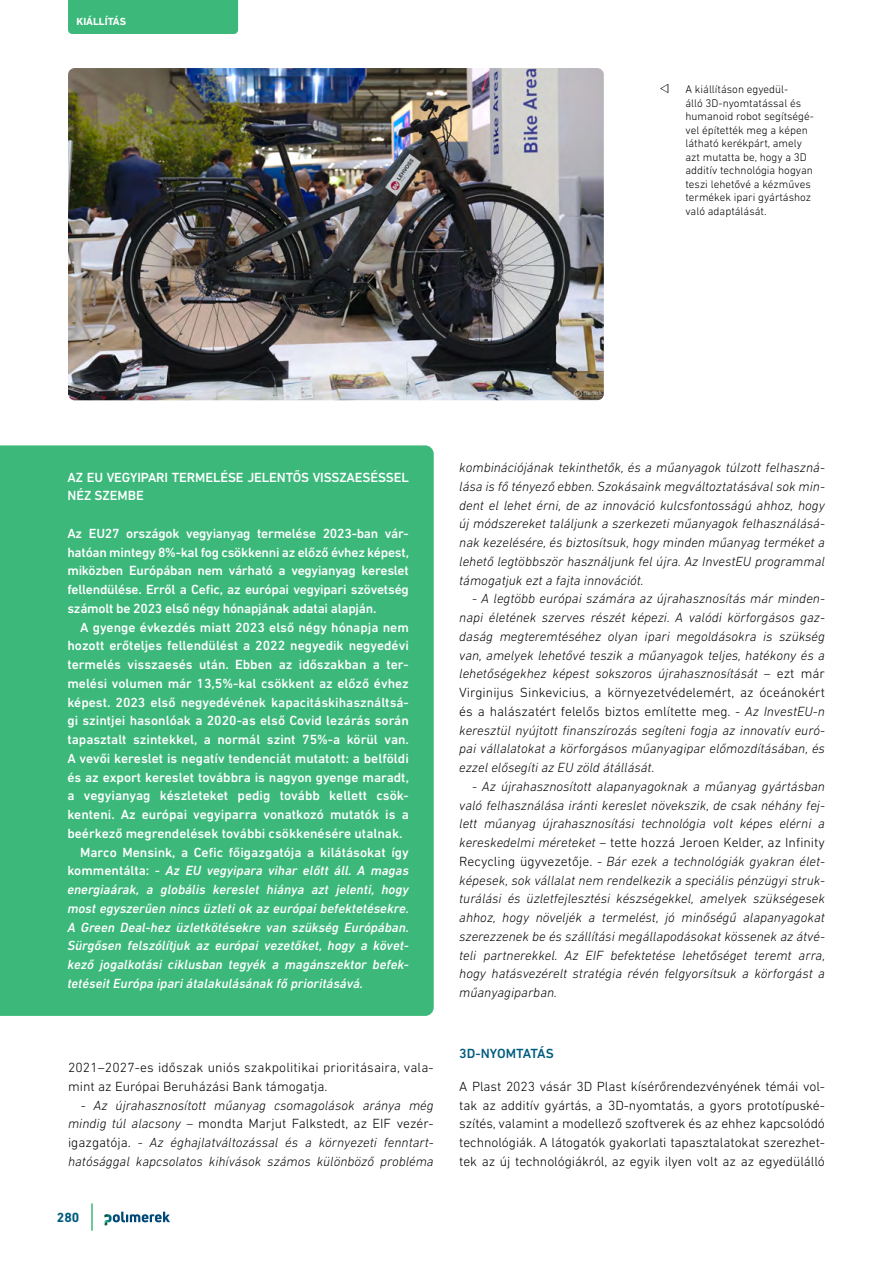
<style>
.page{position:relative;width:893px;height:1263px;background:#fff}
.page>*{position:absolute;margin:0;border:0;box-sizing:border-box;transform-origin:0 0}
.t1{font:italic 300 13.5px/18.8px "DIN Next LT Pro";color:#000;text-align:justify}
.t2{font:500 13.5px/18.8px "DIN Next LT Pro";color:#fff}
.t3{font:300 13.5px/18.8px "DIN Next LT Pro";color:#000;text-align:justify}
.t4{font:italic 500 13.5px "DIN Next LT Pro";color:#fff}
.t5{font:500 13.5px "DIN Next LT Pro";color:#005c7e}
.t6{font:700 13.5px "DIN Next LT Pro";color:#005c7e}
.t7{font:300 11.25px/13.5px "DIN Next LT Pro";color:#000}
.t8{font:700 10.5px "DIN Next LT Pro";color:#fff}
.s1{font-style:normal}
</style>
<div class="page">
<hr style="left:91px;top:1203px;width:2px;height:28px;background:#3bb87a">
<svg style="left:105px;top:1211px;width:65px;height:14px"></svg>
<div style="left:68px;top:0;width:170px;height:34px;background:#3bb87a"></div>
<img style="left:68px;top:68px;width:536px;height:332px">
<div style="left:0;top:445px;width:434px;height:571px;background:#3bb87a"></div>
<p class="t8" style="left:77px;top:15px;width:51px">KIÁLLÍTÁS</p>
<p class="t7" style="left:685px;top:83px;width:130px">A kiállításon egyedül-<br>álló 3D-nyomtatással és humanoid robot segítségé&shy;vel építették meg a képen látható kerékpárt, amely azt mutatta be, hogy a 3D additív technológia hogyan teszi lehetővé a kézműves termékek ipari gyártáshoz való adaptálását.</p>
<p class="t2" style="left:67px;top:467px;width:343px">AZ EU VEGYIPARI TERMELÉSE JELENTŐS VISSZAESÉSSEL<br>NÉZ SZEMBE</p>
<p class="t2" style="left:67px;top:524px;width:343px;text-align:justify">Az EU27 országok vegyianyag termelése 2023-ban vár&shy;hatóan mintegy 8%-kal fog csökkenni az előző évhez képest, miközben Európában nem várható a vegyianyag kereslet fellendülése. Erről a Cefic, az európai vegyipari szövetség számolt be 2023 első négy hónapjának adatai alapján.</p>
<p class="t2" style="left:80px;top:617px;width:330px">A gyenge évkezdés miatt 2023 első négy hónapja nem</p>
<p class="t2" style="left:67px;top:636px;width:343px">hozott erőteljes fellendülést a 2022 negyedik negyedévi</p>
<p class="t2" style="left:67px;top:655px;width:343px">termelés visszaesés után. Ebben az időszakban a ter-</p>
<p class="t2" style="left:67px;top:674px;width:343px">melési volumen már 13,5%-kal csökkent az előző évhez</p>
<p class="t2" style="left:67px;top:692px;width:343px">képest. 2023 első negyedévének kapacitáskihasználtsá-</p>
<p class="t2" style="left:67px;top:711px;width:343px">gi szintjei hasonlóak a 2020-as első Covid lezárás során</p>
<p class="t2" style="left:67px;top:730px;width:343px">tapasztalt szintekkel, a normál szint 75%-a körül van.</p>
<p class="t2" style="left:67px;top:749px;width:343px">A vevői kereslet is negatív tendenciát mutatott: a belföldi</p>
<p class="t2" style="left:67px;top:767px;width:343px">és az export kereslet továbbra is nagyon gyenge maradt,</p>
<p class="t2" style="left:67px;top:786px;width:343px">a vegyianyag készleteket pedig tovább kellett csök-</p>
<p class="t2" style="left:67px;top:805px;width:343px">kenteni. Az európai vegyiparra vonatkozó mutatók is a</p>
<p class="t2" style="left:67px;top:824px;width:337px">beérkező megrendelések további csökkenésére utalnak.</p>
<p class="t2" style="left:80px;top:842px;width:330px">Marco Mensink, a Cefic főigazgatója a kilátásokat így</p>
<p class="t4" style="left:67px;top:863px;width:343px"><span class="s1">kommentálta:</span> - Az EU vegyipara vihar előtt áll. A magas</p>
<p class="t4" style="left:67px;top:882px;width:343px">energiaárak, a globális kereslet hiánya azt jelenti, hogy</p>
<p class="t4" style="left:67px;top:900px;width:343px">most egyszerűen nincs üzleti ok az európai befektetésekre.</p>
<p class="t4" style="left:67px;top:919px;width:343px">A Green Deal-hez üzletkötésekre van szükség Európában.</p>
<p class="t4" style="left:67px;top:938px;width:343px">Sürgősen felszólítjuk az európai vezetőket, hogy a követ-</p>
<p class="t4" style="left:67px;top:957px;width:343px">kező jogalkotási ciklusban tegyék a magánszektor befek-</p>
<p class="t4" style="left:67px;top:975px;width:297px">tetéseit Európa ipari átalakulásának fő prioritásává.</p>
<p class="t3" style="left:68px;top:1058px;width:367px">2021–2027-es időszak uniós szakpolitikai prioritásaira, vala&shy;mint az Európai Beruházási Bank támogatja.</p>
<p class="t1" style="left:68px;top:1095px;width:367px;text-indent:13px">- Az újrahasznosított műanyag csomagolások aránya még mindig túl alacsony – <span class="s1">mondta Marjut Falkstedt, az EIF vezér&shy;igazgatója.</span> - Az éghajlatváltozással és a környezeti fenntart&shy;hatósággal kapcsolatos kihívások számos különböző probléma</p>
<p class="t6" style="left:57px;top:1210px;width:24px">280</p>
<p class="t1" style="left:459px;top:458px;width:367px">kombinációjának tekinthetők, és a műanyagok túlzott felhaszná&shy;lása is fő tényező ebben. Szokásaink megváltoztatásával sok min&shy;dent el lehet érni, de az innováció kulcsfontosságú ahhoz, hogy új módszereket találjunk a szerkezeti műanyagok felhasználásá&shy;nak kezelésére, és biztosítsuk, hogy minden műanyag terméket a lehető legtöbbször használjunk fel újra. Az InvestEU programmal támogatjuk ezt a fajta innovációt.</p>
<p class="t1" style="left:459px;top:589px;width:367px;text-indent:13px">- A legtöbb európai számára az újrahasznosítás már minden&shy;napi életének szerves részét képezi. A valódi körforgásos gaz&shy;daság megteremtéséhez olyan ipari megoldásokra is szükség van, amelyek lehetővé teszik a műanyagok teljes, hatékony és a lehetőségekhez képest sokszoros újrahasznosítását – <span class="s1">ezt már Virginijus Sinkevicius, a környezetvédelemért, az óceánokért és a halászatért felelős biztos említette meg.</span> - Az InvestEU-n keresztül nyújtott finanszírozás segíteni fogja az innovatív euró&shy;pai vállalatokat a körforgásos műanyagipar előmozdításában, és ezzel elősegíti az EU zöld átállását.</p>
<p class="t1" style="left:459px;top:777px;width:367px;text-indent:13px">- Az újrahasznosított alapanyagoknak a műanyag gyártásban való felhasználása iránti kereslet növekszik, de csak néhány fej&shy;lett műanyag újrahasznosítási technológia volt képes elérni a kereskedelmi méreteket – <span class="s1">tette hozzá Jeroen Kelder, az Infinity Recycling ügyvezetője.</span> - Bár ezek a technológiák gyakran élet&shy;képesek, sok vállalat nem rendelkezik a speciális pénzügyi struk&shy;turálási és üzletfejlesztési készségekkel, amelyek szükségesek ahhoz, hogy növeljék a termelést, jó minőségű alapanyagokat szerezzenek be és szállítási megállapodásokat kössenek az átvé&shy;teli partnerekkel. Az EIF befektetése lehetőséget teremt arra, hogy hatásvezérelt stratégia révén felgyorsítsuk a körforgást a műanyagiparban.</p>
<p class="t5" style="left:459px;top:1045px;width:96px">3D-NYOMTATÁS</p>
<p class="t3" style="left:459px;top:1077px;width:367px">A Plast 2023 vásár 3D Plast kísérőrendezvényének témái vol&shy;tak az additív gyártás, a 3D-nyomtatás, a gyors prototípuské&shy;szítés, valamint a modellező szoftverek és az ehhez kapcsolódó technológiák. A látogatók gyakorlati tapasztalatokat szerezhet&shy;tek az új technológiákról, az egyik ilyen volt az az egyedülálló</p>
</div>
